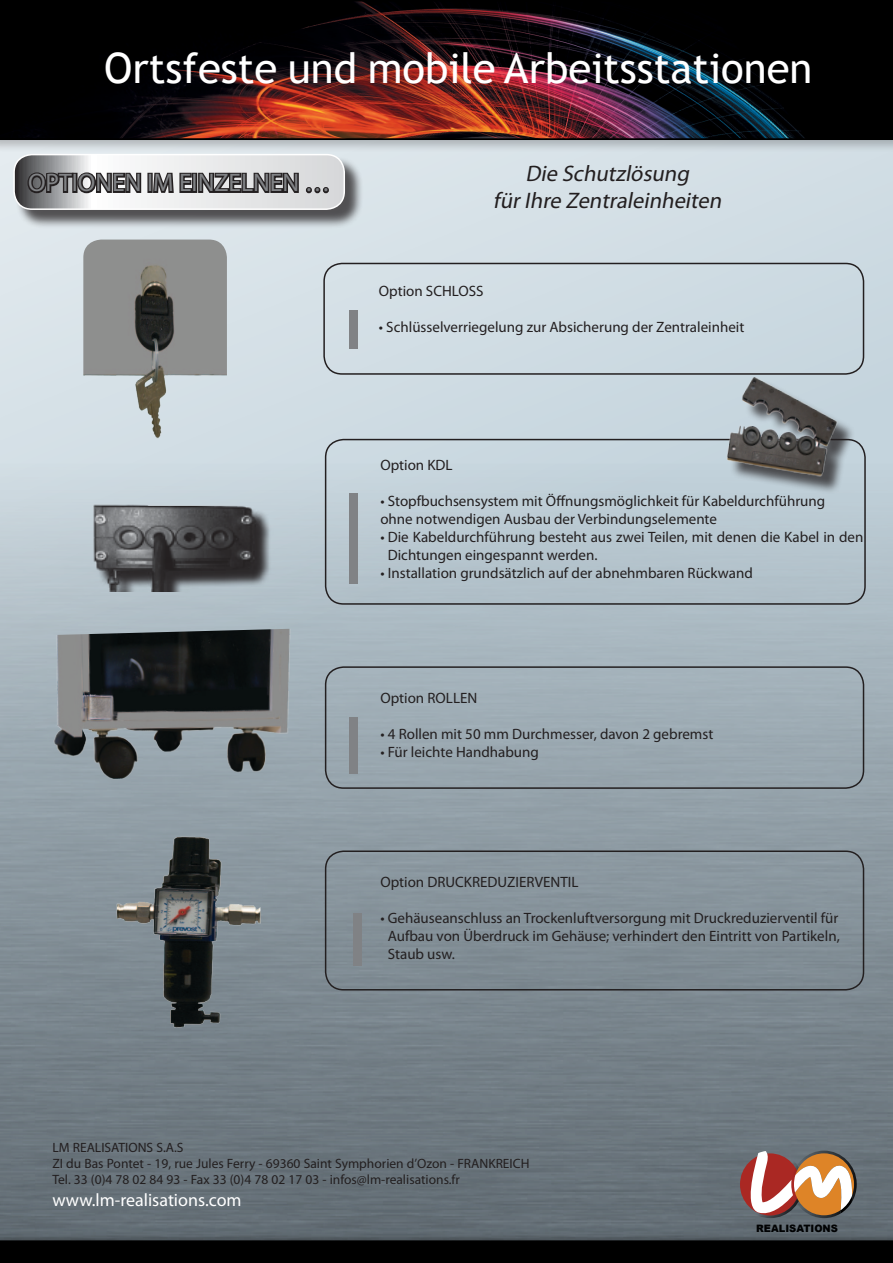
<style>
.page{position:relative;width:893px;height:1263px;background:#fff}
.page>*{position:absolute;margin:0;border:0;box-sizing:border-box;transform-origin:0 0}
.t1{font:42px "Trebuchet MS";color:#fff}
.t2{font:42px "Myriad Pro";color:#fff}
.t3{font:25.5px "Myriad Pro";color:#808285}
.t4{font:italic 22.5px "Myriad Pro";color:#231f20}
.Normal_e{font:18px "Myriad Pro";color:#fff}
.t5{font:15px/18px "Myriad Pro";color:#231f20;text-align:justify}
.Normal_e-2{font:13.5px "Myriad Pro";color:#231f20}
.t6{font:900 10.2px "Arial";color:#010203}
</style>
<div class="page">
<div style="left:0;top:0;width:893px;height:1240px;background:#d2dee5"></div>
<img style="left:0;top:463px;width:893px;height:770px">
<div style="left:0;top:0;width:893px;height:153px;background:#231f20;opacity:.25"></div>
<div style="left:0;top:1233px;width:893px;height:30px;background:#576067"></div>
<img style="left:0;top:0;width:893px;height:140px">
<div style="left:0;top:1240px;width:893px;height:23px;background:#000"></div>
<svg style="left:738px;top:1151px;width:119px;height:67px"></svg>
<div style="left:16px;top:156px;width:348px;height:72px;background:#231f20;opacity:.75"></div>
<svg style="left:14px;top:151px;width:330px;height:61px"></svg>
<div style="left:13px;top:154px;width:332px;height:56px;border:2px solid #fff;border-radius:18px"></div>
<div style="left:325px;top:850px;width:539px;height:140px;border:2px solid #231f20;border-radius:18px"></div>
<div style="left:325px;top:439px;width:541px;height:166px;border:2px solid #231f20;border-radius:18px"></div>
<div style="left:354px;top:913px;width:8px;height:52px;background:#808285"></div>
<img style="left:79px;top:494px;width:199px;height:97px">
<div style="left:730px;top:380px;width:125px;height:115px;background:#231f20;opacity:.75"></div>
<img style="left:703px;top:354px;width:145px;height:126px">
<div style="left:325px;top:666px;width:539px;height:123px;border:2px solid #231f20;border-radius:18px"></div>
<div style="left:349px;top:493px;width:9px;height:91px;background:#808285"></div>
<div style="left:349px;top:718px;width:9px;height:56px;background:#808285"></div>
<div style="left:323px;top:263px;width:541px;height:112px;border:2px solid #231f20;border-radius:18px"></div>
<div style="left:349px;top:310px;width:9px;height:39px;background:#808285"></div>
<img style="left:108px;top:824px;width:164px;height:213px">
<img style="left:83px;top:240px;width:144px;height:199px">
<img style="left:39px;top:629px;width:271px;height:163px">
<p class="t1" style="left:104px;top:43px;width:710px">Ortsfeste und mobile Arbeitsstationen</p>
<h1 class="t2" style="left:349px;top:49px;width:378px">Concepteur Fabricant</h1>
<p class="t3" style="left:28px;top:167px;width:304px">OPTIONEN IM EINZELNEN …</p>
<p class="t4" style="left:525px;top:160px;width:170px">Die Schutzlösung</p>
<p class="t4" style="left:493px;top:187px;width:234px">fürIhre Zentraleinheiten</p>
<p class="t5" style="left:379px;top:281px;width:106px">Option SCHLOSS</p>
<p class="t5" style="left:379px;top:317px;width:367px">• Schlüsselverriegelung zur Absicherung der Zentraleinheit</p>
<p class="t5" style="left:380px;top:455px;width:74px">Option KDL</p>
<p class="t5" style="left:380px;top:491px;width:446px">• Stopfbuchsensystem mit Öffnungsmöglichkeit für Kabeldurchführung</p>
<p class="t5" style="left:380px;top:509px;width:338px">ohne notwendigen Ausbau der Verbindungselemente</p>
<p class="t5" style="left:388px;top:527px;width:477px;text-indent:-7px">• Die Kabeldurchführung besteht aus zwei Teilen, mit denen die Kabel in den<br>Dichtungen eingespannt werden.</p>
<p class="t5" style="left:380px;top:563px;width:374px">• Installation grundsätzlich auf der abnehmbaren Rückwand</p>
<p class="t5" style="left:380px;top:689px;width:98px">Option ROLLEN</p>
<p class="t5" style="left:380px;top:725px;width:334px">• 4 Rollen mit 50 mm Durchmesser, davon 2 gebremst</p>
<p class="t5" style="left:380px;top:743px;width:160px">• Für leichte Handhabung</p>
<p class="t5" style="left:380px;top:873px;width:200px">Option DRUCKREDUZIERVENTIL</p>
<p class="t5" style="left:388px;top:909px;width:453px;text-indent:-7px">• Gehäuseanschluss an Trockenluftversorgung mit Druckreduzierventil für Aufbau von Überdruck im Gehäuse; verhindert den Eintritt von Partikeln, Staub usw.</p>
<p class="Normal_e-2" style="left:52px;top:1139px;width:133px">LM REALISATIONS S.A.S</p>
<p class="Normal_e-2" style="left:52px;top:1155px;width:479px">ZI du Bas Pontet - 19, rue Jules Ferry - 69360 Saint Symphorien d’Ozon - FRANKREICH</p>
<p class="Normal_e-2" style="left:52px;top:1171px;width:409px">Tel. 33 (0)4 78 02 84 93 - Fax 33 (0)4 78 02 17 03 - infos@lm-realisations.fr</p>
<p class="Normal_e" style="left:52px;top:1189px;width:191px">www.lm-realisations.com</p>
<p class="t6" style="left:756px;top:1222px;width:83px">REALISATIONS</p>
</div>
